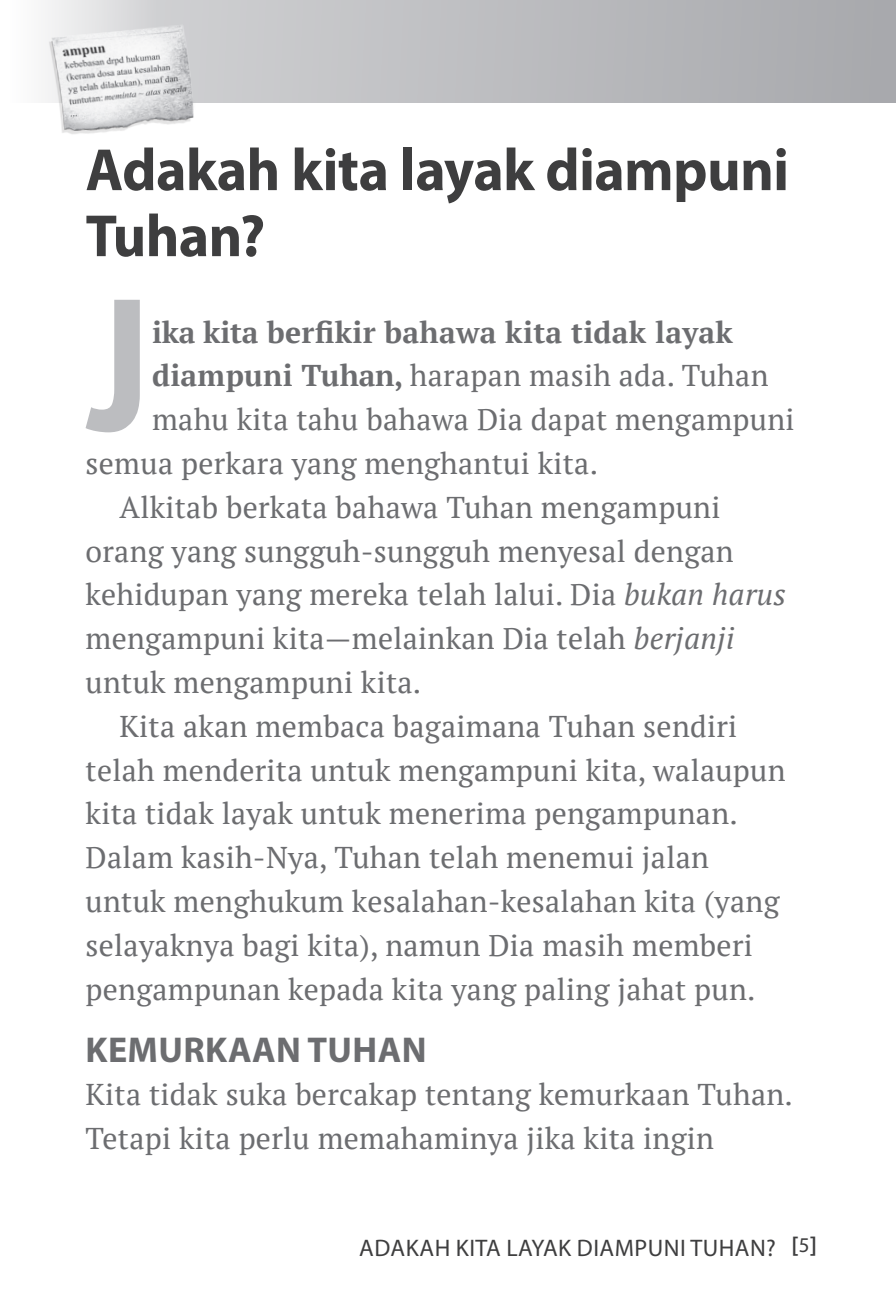
<style>
.page{position:relative;width:896px;height:1301px;background:#fff}
.page>*{position:absolute;margin:0;border:0;box-sizing:border-box;transform-origin:0 0}
.t1{font:700 186.3px "PT Sans";color:#bcbdc0}
.t2{font:700 60px/66px "Myriad Pro";letter-spacing:-.01em;color:#3e3e3f;scale:.96 1}
.t3{font:700 36px "Myriad Pro";letter-spacing:.01em;color:#6c6d70}
.t4{font:30px/43.8px "PT Serif";letter-spacing:.01em;color:#6c6d70}
.t5{font:700 30px "PT Serif";letter-spacing:.01em;color:#6c6d70}
.t6{font:24px "Myriad Pro";letter-spacing:.02em;color:#3e3e3f}
.s1{font-weight:700}
.s2{font-style:italic}
.s3{font-weight:600}
</style>
<div class="page">
<svg style="left:45px;top:0;width:851px;height:103px;background:#bababd"></svg>
<img style="left:45px;top:6px;width:169px;height:128px">
<h2 class="t2" style="left:86px;top:135px;width:734px">Adakah kita layak diampuni<br>Tuhan?</h2>
<h1 class="t1" style="left:90px;top:241px;width:64px">J</h1>
<p class="t5" style="left:152px;top:312px;width:582px">ika kita berfikir bahawa kita tidak layak</p>
<p class="t4" style="left:152px;top:353px;width:618px"><span class="s1">diampuni Tuhan,</span> harapan masih ada. Tuhan</p>
<p class="t4" style="left:152px;top:397px;width:644px">mahu kita tahu bahawa Dia dapat mengampuni</p>
<p class="t4" style="left:86px;top:441px;width:514px">semua perkara yang menghantui kita.</p>
<p class="t4" style="left:120px;top:485px;width:602px">Alkitab berkata bahawa Tuhan mengampuni</p>
<p class="t4" style="left:86px;top:529px;width:649px">orang yang sungguh-sungguh menyesal dengan</p>
<p class="t4" style="left:86px;top:572px;width:701px">kehidupan yang mereka telah lalui. Dia <span class="s2">bukan harus</span></p>
<p class="t4" style="left:86px;top:616px;width:650px">mengampuni kita—melainkan Dia telah <span class="s2">berjanji</span></p>
<p class="t4" style="left:86px;top:660px;width:337px">untuk mengampuni kita.</p>
<p class="t4" style="left:120px;top:704px;width:619px">Kita akan membaca bagaimana Tuhan sendiri</p>
<p class="t4" style="left:86px;top:748px;width:701px">telah menderita untuk mengampuni kita, walaupun</p>
<p class="t4" style="left:86px;top:791px;width:653px">kita tidak layak untuk menerima pengampunan.</p>
<p class="t4" style="left:86px;top:835px;width:625px">Dalam kasih-Nya, Tuhan telah menemui jalan</p>
<p class="t4" style="left:86px;top:879px;width:695px">untuk menghukum kesalahan-kesalahan kita (yang</p>
<p class="t4" style="left:86px;top:923px;width:668px">selayaknya bagi kita), namun Dia masih memberi</p>
<p class="t4" style="left:86px;top:967px;width:671px">pengampunan kepada kita yang paling jahat pun.</p>
<p class="t3" style="left:86px;top:1026px;width:342px">KEMURKAAN TUHAN</p>
<p class="t4" style="left:86px;top:1072px;width:709px">Kita tidak suka bercakap tentang kemurkaan Tuhan.<br>Tetapi kita perlu memahaminya jika kita ingin</p>
<p class="t6" style="left:359px;top:1232px;width:459px">ADAKAH KITA LAYAK DIAMPUNI TUHAN? <span class="s3">[</span><sup>5</sup><span class="s3">]</span></p>
</div>
